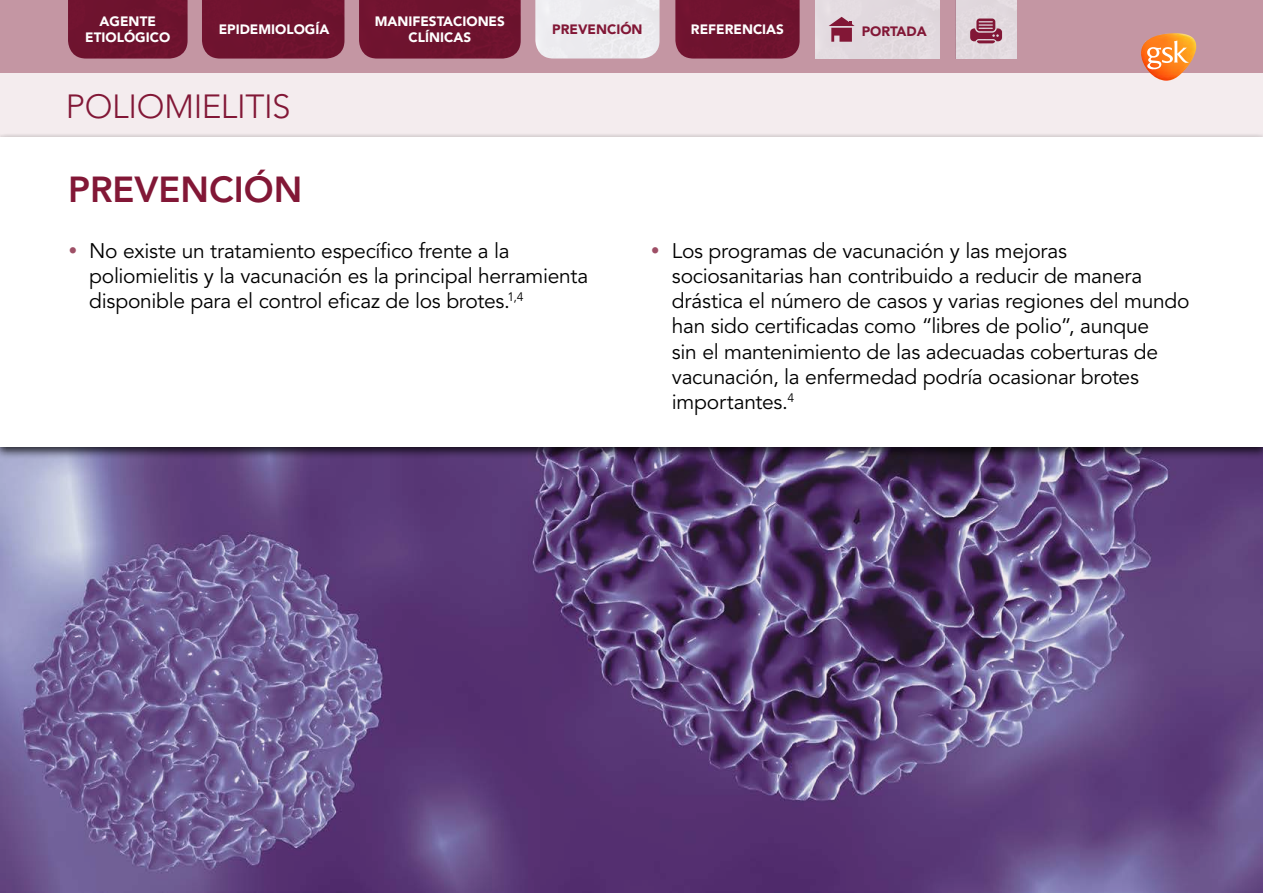
<style>
.page{position:relative;width:1263px;height:893px;background:#f4ecee}
.page>*{position:absolute;margin:0;border:0;box-sizing:border-box;transform-origin:0 0}
.t1{font:800 36px "Avenir LT Std";color:#821736}
.t2{font:300 33.3px "Avenir LT Std";letter-spacing:-.01em;color:#821736}
.t3{font:21px/25.2px "Avenir LT Std";letter-spacing:-.015em;color:#000}
.t4{font:900 13.5px/15.8px "Avenir LT Std";color:#fff}
.t5{font:900 13.5px "Avenir LT Std";color:#821736}
.s1{color:#9e4f66}
</style>
<div class="page">
<img style="left:0;top:459px;width:1263px;height:433px">
<div style="left:0;top:0;width:1263px;height:72px;background:#c496a3"></div>
<svg style="left:1141px;top:33px;width:56px;height:48px"></svg>
<div style="left:816px;top:0;width:124px;height:59px;background:#e2d9df"></div>
<div style="left:956px;top:0;width:60px;height:59px;background:#e1d9de"></div>
<div style="left:675px;top:0;width:124px;height:59px;background:#6f132f"></div>
<div style="left:359px;top:0;width:162px;height:59px;background:#6f132f"></div>
<div style="left:202px;top:0;width:142px;height:59px;background:#6e132f"></div>
<div style="left:68px;top:0;width:120px;height:59px;background:#6e132f"></div>
<svg style="left:829px;top:17px;width:26px;height:25px"></svg>
<svg style="left:970px;top:19px;width:32px;height:24px"></svg>
<div style="left:535px;top:0;width:124px;height:59px;background:#ecebef"></div>
<div style="left:0;top:133px;width:1263px;height:326px;background:#000;opacity:.75"></div>
<div style="left:0;top:137px;width:1263px;height:309px;background:#fff"></div>
<p class="t4" style="left:85px;top:14px;width:70px;text-indent:14px">AGENTE<br>ETIOLÓ</p>
<p class="t4" style="left:135px;top:30px;width:20px">GICO</p>
<p class="t4" style="left:375px;top:14px;width:22px">MANIFES</p>
<p class="t4" style="left:409px;top:14px;width:45px;text-indent:28px">TACIONES<br>CLÍNICAS</p>
<p class="t4" style="left:219px;top:22px;width:18px">EPIDEMIOLO</p>
<p class="t4" style="left:305px;top:22px;width:26px">GÍA</p>
<p class="t5" style="left:552px;top:21px;width:19px">PREVENCIÓN</p>
<p class="t4" style="left:691px;top:22px;width:95px">REFERENCIAS</p>
<p class="t5" style="left:862px;top:24px;width:46px">PORTADA</p>
<p class="t2" style="left:66px;top:87px;width:226px">POLIOMIELITIS</p>
<p class="t1" style="left:68px;top:168px;width:236px">PREVENCIÓN</p>
<p class="t3" style="left:89px;top:238px;width:500px;text-indent:-21px"><span class="s1">•</span> No existe un tratamiento específico frente a la poliomielitis y la vacunación es la principal herramienta disponible para el control eficaz de los brotes.<sup>1,4</sup></p>
<p class="t3" style="left:672px;top:238px;width:519px;text-indent:-21px"><span class="s1">•</span> Los programas de vacunación y las mejoras sociosanitarias han contribuido a reducir de manera drástica el número de casos y varias regiones del mundo han sido certificadas como “libres de polio”, aunque<br>sin el mantenimiento de las adecuadas coberturas de vacunación, la enfermedad podría ocasionar brotes importantes.<sup>4</sup></p>
</div>
